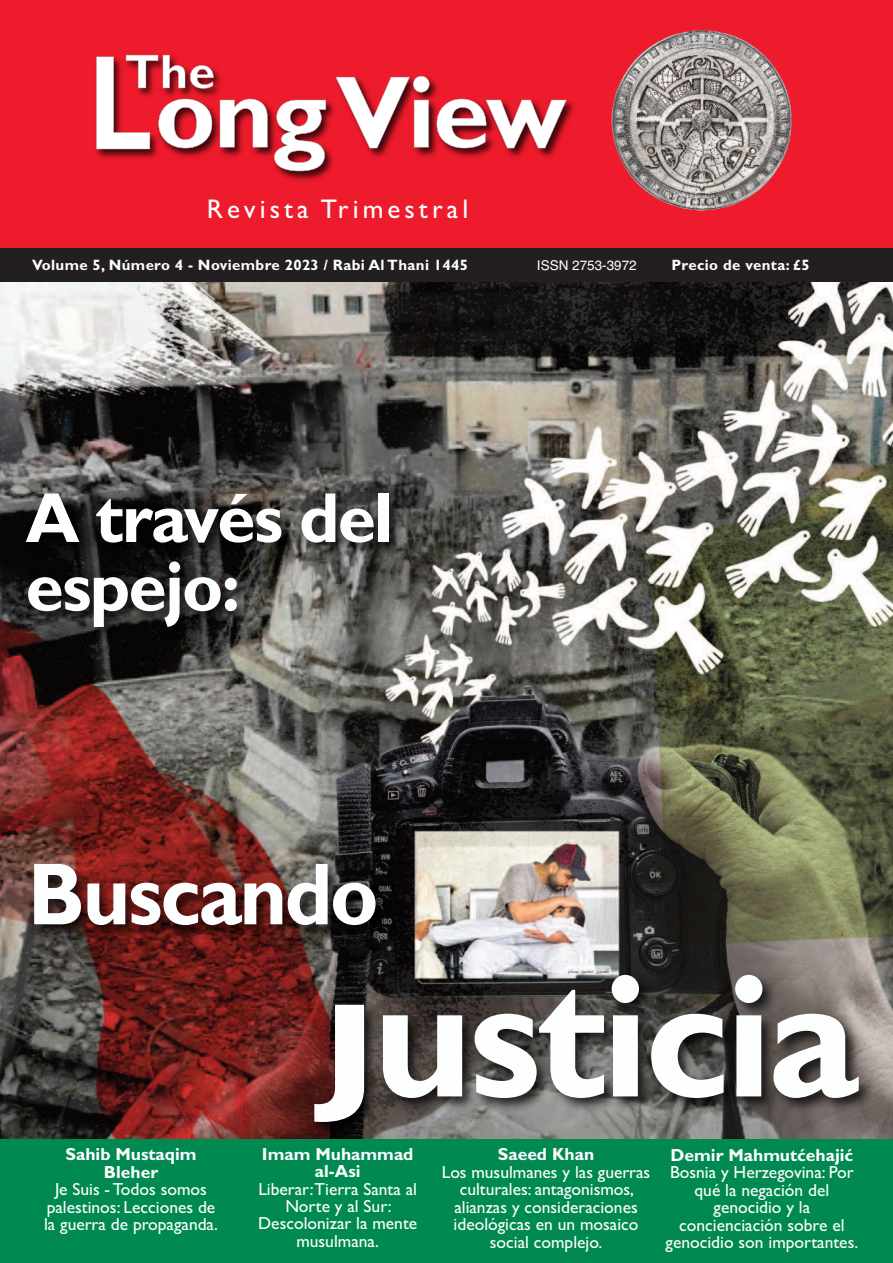
<style>
.page{position:relative;width:893px;height:1263px;background:#fff}
.page>*{position:absolute;margin:0;border:0;box-sizing:border-box;transform-origin:0 0}
.t1{font:700 175.95px "Gill Sans";letter-spacing:-.025em;color:#fdfefe}
.t2{font:700 88.5px "Gill Sans";letter-spacing:-.03em;color:#fdfefe;scale:.92 1}
.t3{font:700 71.1px/68.6px "Gill Sans";letter-spacing:-.025em;color:#fdfefe}
.t4{font:27px "Gill Sans";letter-spacing:.15em;color:#fdfefe}
.t5{font:17.55px/17.5px "Gill Sans";color:#fdfefe;text-align:center}
.t6{font:700 17.55px/17.5px "Gill Sans";color:#fdfefe;text-align:center}
.t7{font:700 15px "Gill Sans";letter-spacing:.025em;color:#fdfefe}
.t8{font:13.5px "Helvetica";color:#fdfefe}
.s1{font-size:132.9px}
</style>
<div class="page">
<img style="left:0;top:282px;width:893px;height:858px">
<div style="left:0;top:1140px;width:893px;height:123px;background:#008a52"></div>
<img style="left:0;top:477px;width:464px;height:294px">
<img style="left:0;top:845px;width:268px;height:207px">
<img style="left:268px;top:824px;width:625px;height:316px">
<div style="left:0;top:0;width:893px;height:260px;background:#ee1b2c"></div>
<div style="left:0;top:248px;width:893px;height:34px;background:#231f20"></div>
<img style="left:611px;top:30px;width:181px;height:181px">
<img style="left:126px;top:54px;width:448px;height:127px">
<svg style="left:96px;top:55px;width:471px;height:116px"></svg>
<h3 class="t4" style="left:207px;top:193px;width:263px">Revista Trimestral</h3>
<p class="t7" style="left:32px;top:256px;width:438px">Volume 5, Número 4 - Noviembre 2023 / Rabi Al Thani 1445</p>
<p class="t8" style="left:537px;top:258px;width:101px">ISSN 2753-3972</p>
<p class="t7" style="left:671px;top:256px;width:140px">Precio de venta: £5</p>
<h3 class="t3" style="left:26px;top:483px;width:369px">A través del espejo:</h3>
<h2 class="t2" style="left:28px;top:842px;width:383px">Buscando</h2>
<p class="t6" style="left:66px;top:1145px;width:132px">Sahib Mustaqim<br>Bleher</p>
<p class="t5" style="left:44px;top:1180px;width:175px">Je Suis - Todos somos palestinos: Lecciones de la guerra de propaganda.</p>
<h1 class="t1" style="left:320px;top:933px;width:540px"><span class="s1">J</span>usticia</h1>
<p class="t6" style="left:262px;top:1145px;width:153px">Imam Muhammad al-Asi</p>
<p class="t5" style="left:258px;top:1180px;width:160px">Liberar:Tierra Santa al<br>Norte y al Sur:<br>Descolonizar la mente musulmana.</p>
<p class="t6" style="left:498px;top:1145px;width:98px">Saeed Khan</p>
<p class="t5" style="left:442px;top:1163px;width:210px">Los musulmanes y las guerras culturales: antagonismos, alianzas y consideraciones ideológicas en un mosaico social complejo.</p>
<p class="t6" style="left:671px;top:1146px;width:184px">Demir Mahmutćehajić</p>
<p class="t5" style="left:666px;top:1163px;width:194px">Bosnia y Herzegovina: Por qué la negación del genocidio y la concienciación sobre el genocidio son importantes.</p>
</div>
